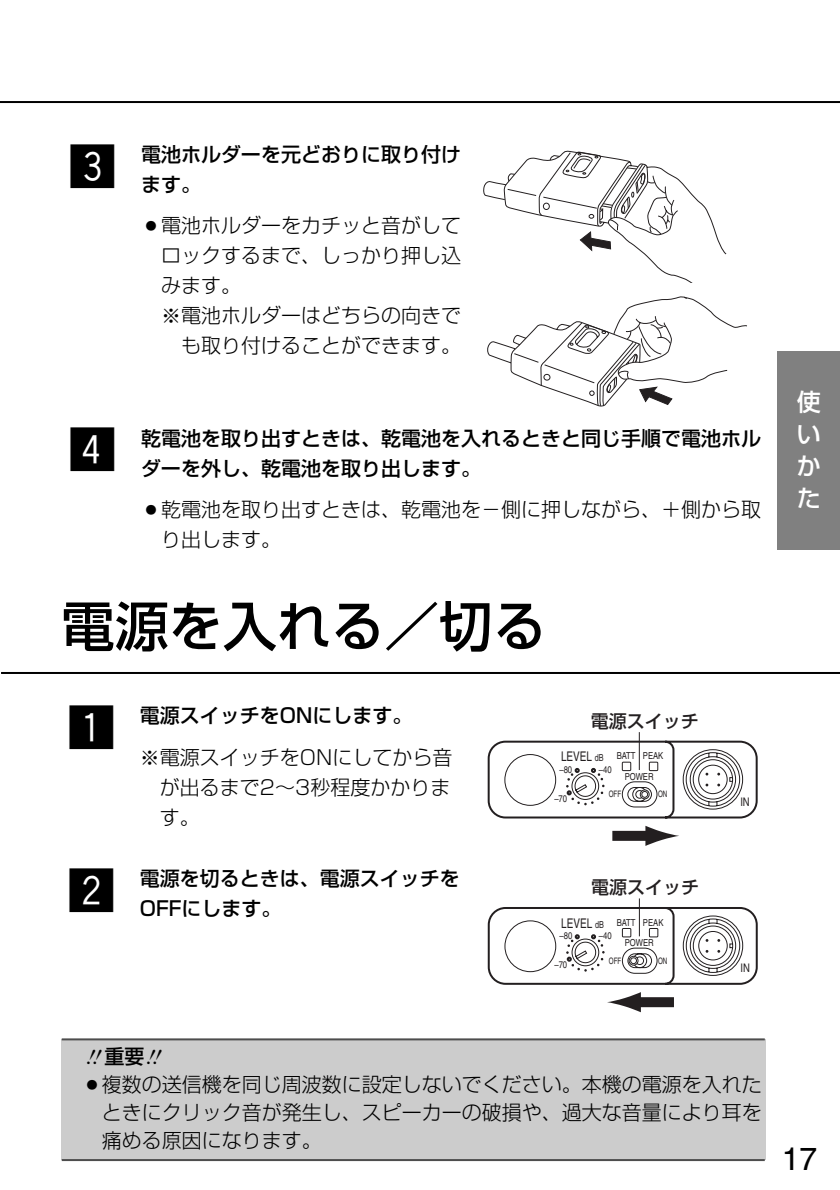
<style>
.page{position:relative;width:840px;height:1190px;background:#fff}
.page>*{position:absolute;margin:0;border:0;box-sizing:border-box;transform-origin:0 0}
.t1{font:500 54px "Shin Go";color:#000}
.t2{font:48px "Gthin Hround";color:#000}
.t3{font:32px "Helvetica";color:#000}
.t4{font:500 24px/32px "Shin Go";color:#fff;text-align:justify}
.t5{font:300 20px/30px "Shin Go";color:#000;text-align:justify}
.t6{font:500 20px/30px "Shin Go";color:#000}
.t7{font:500 18px "Shin Go";color:#231f20}
.t8{font:13.4px "Helvetica";color:#231f20;scale:.75 1}
.t9{font:11.8px "Helvetica";color:#231f20;scale:.8 1}
.t10{font:9.6px/20.4px "Helvetica";color:#231f20;scale:.8 1}
.t11{font:8.8px "Helvetica";color:#231f20;scale:.7 1}
.s1{font-size:9.6px}
</style>
<div class="page">
<div style="left:62px;top:1040px;width:704px;height:120px;background:#ccc"></div>
<hr style="left:62px;top:1038px;width:703px;height:2px;background:#4d4d4d">
<hr style="left:62px;top:1159px;width:703px;height:2px;background:#4d4d4d">
<hr style="left:0;top:101px;width:840px;height:2px;background:#000">
<div style="left:778px;top:352px;width:62px;height:198px;background:#808080"></div>
<svg style="left:483px;top:151px;width:243px;height:131px"></svg>
<svg style="left:487px;top:297px;width:260px;height:109px"></svg>
<hr style="left:1px;top:672px;width:839px;height:2px;background:#000">
<svg style="left:488px;top:740px;width:270px;height:79px"></svg>
<div style="left:612px;top:831px;width:45px;height:10px;background:#231f20"></div>
<svg style="left:645px;top:826px;width:34px;height:20px"></svg>
<hr style="left:639px;top:732px;width:1px;height:38px;background:#231f20">
<svg style="left:488px;top:906px;width:270px;height:79px"></svg>
<div style="left:629px;top:997px;width:45px;height:10px;background:#231f20"></div>
<svg style="left:607px;top:992px;width:34px;height:20px"></svg>
<hr style="left:639px;top:898px;width:1px;height:38px;background:#231f20">
<h2 class="t2" style="left:69px;top:143px;width:49px">C</h2>
<p class="t6" style="left:141px;top:142px;width:322px">電池ホルダーを元どおりに取り付けます。</p>
<p class="t5" style="left:141px;top:214px;width:322px">○電池ホルダーをカチッと音がして</p>
<p class="t5" style="left:161px;top:244px;width:302px">ロックするまで、しっかり押し込</p>
<p class="t5" style="left:161px;top:274px;width:81px">みます。</p>
<p class="t5" style="left:161px;top:304px;width:302px">※電池ホルダーはどちらの向きで</p>
<p class="t5" style="left:181px;top:334px;width:282px">も取り付けることができます。</p>
<h2 class="t2" style="left:69px;top:426px;width:49px">V</h2>
<p class="t6" style="left:141px;top:425px;width:622px">乾電池を取り出すときは、乾電池を入れるときと同じ手順で電池ホルダーを外し、乾電池を取り出します。</p>
<p class="t5" style="left:161px;top:497px;width:602px;text-indent:-20px">○乾電池を取り出すときは、乾電池を－側に押しながら、＋側から取り出します。</p>
<h1 class="t1" style="left:61px;top:606px;width:488px">電源を入れる／切る</h1>
<h2 class="t2" style="left:68px;top:704px;width:49px">Z</h2>
<h2 class="t2" style="left:68px;top:867px;width:49px">X</h2>
<p class="t6" style="left:140px;top:703px;width:274px">電源スイッチをONにします。</p>
<p class="t5" style="left:160px;top:745px;width:294px;text-indent:-20px">※電源スイッチをONにしてから音が出るまで2～3秒程度かかります。</p>
<p class="t6" style="left:140px;top:866px;width:321px">電源を切るときは、電源スイッチを</p>
<p class="t6" style="left:140px;top:896px;width:143px">OFFにします。</p>
<p class="t7" style="left:591px;top:714px;width:110px">電源スイッチ</p>
<p class="t8" style="left:561px;top:752px;width:58px">LEVEL <span class="s1">dB</span></p>
<p class="t10" style="left:625px;top:747px;width:38px;text-indent:-8px">BATT<br>POWER</p>
<p class="t11" style="left:609px;top:791px;width:19px">OFF</p>
<p class="t11" style="left:658px;top:791px;width:15px">ON</p>
<p class="t10" style="left:643px;top:747px;width:27px">PEAK</p>
<p class="t10" style="left:559px;top:760px;width:18px">–80</p>
<p class="t10" style="left:599px;top:760px;width:18px">–40</p>
<p class="t10" style="left:554px;top:789px;width:18px">–70</p>
<p class="t7" style="left:591px;top:881px;width:110px">電源スイッチ</p>
<p class="t8" style="left:561px;top:918px;width:58px">LEVEL <span class="s1">dB</span></p>
<p class="t10" style="left:625px;top:913px;width:38px;text-indent:-8px">BATT<br>POWER</p>
<p class="t11" style="left:609px;top:957px;width:19px">OFF</p>
<p class="t11" style="left:658px;top:957px;width:15px">ON</p>
<p class="t10" style="left:643px;top:913px;width:27px">PEAK</p>
<p class="t10" style="left:560px;top:927px;width:18px">–80</p>
<p class="t10" style="left:599px;top:927px;width:18px">–40</p>
<p class="t10" style="left:554px;top:955px;width:18px">–70</p>
<p class="t9" style="left:740px;top:797px;width:13px">IN</p>
<p class="t9" style="left:740px;top:964px;width:13px">IN</p>
<p class="t4" style="left:797px;top:389px;width:25px">使いかた</p>
<p class="t6" style="left:104px;top:1044px;width:41px">重要</p>
<p class="t5" style="left:102px;top:1074px;width:661px;line-height:28px;text-indent:-20px">○複数の送信機を同じ周波数に設定しないでください。本機の電源を入れたときにクリック音が発生し、スピーカーの破損や、過大な音量により耳を痛める原因になります。</p>
<h3 class="t3" style="left:782px;top:1147px;width:37px">17</h3>
</div>
